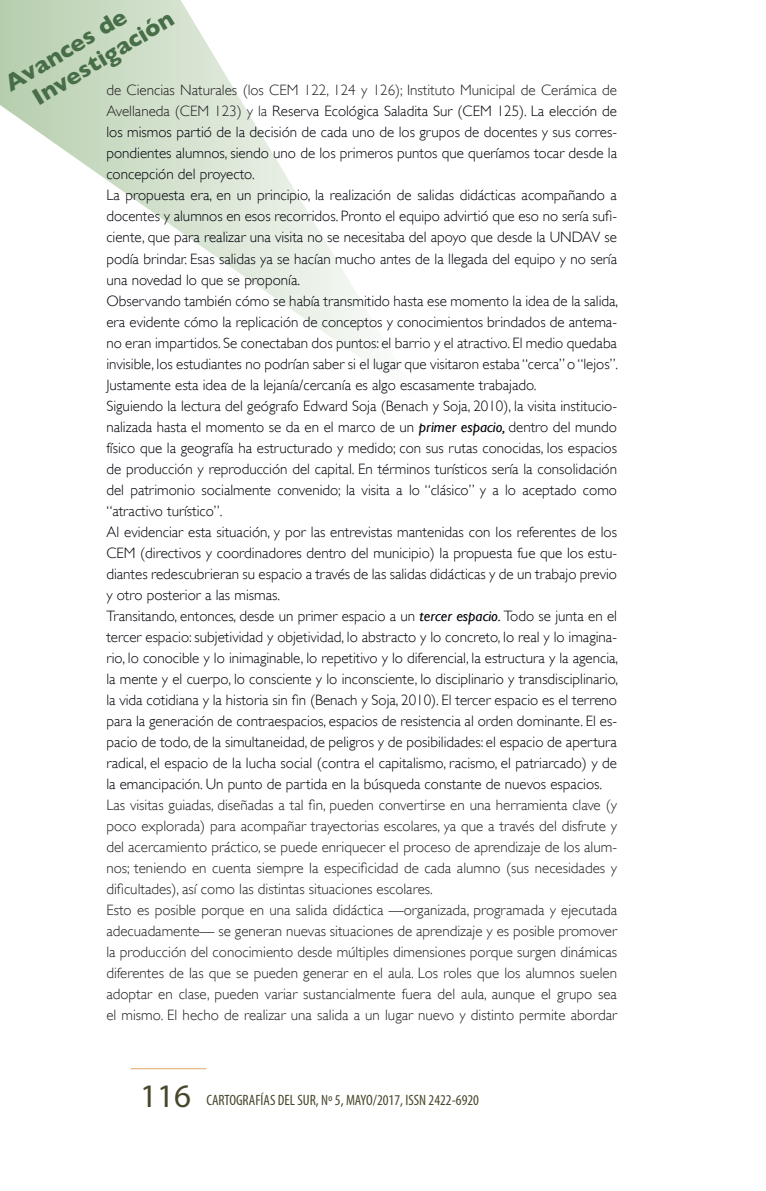
<style>
.page{position:relative;width:766px;height:1191px;background:#fff}
.page>*{position:absolute;margin:0;border:0;box-sizing:border-box;transform-origin:0 0}
.Titulos_interioresd{font:700 24px "Gill Sans";color:#476e47}
.Texto_interior{font:300 15px/21px "Gill Sans";color:#00000a;text-align:justify}
.Texto_interior-2{font:300 15px/21px "Gill Sans";color:#231f20;text-align:justify}
.t1{font:condensed 15px "Myriad Pro";color:#48472d}
.s1{color:#231f20}
.s2{font-weight:400;font-style:italic}
.s3{font-stretch:normal;font-size:33px}
.s4{font-style:inherit}
</style>
<div class="page">
<hr style="left:131px;top:1068px;width:75px;height:1px;background:#e1a76a">
<svg style="left:0;top:0;width:373px;height:366px"></svg>
<p class="Titulos_interioresd" style="left:-1px;top:73px;width:139px;rotate:-31deg">Avances de</p>
<p class="Titulos_interioresd" style="left:27px;top:87px;width:162px;rotate:-31deg">Investigación</p>
<p class="Texto_interior" style="left:106px;top:80px;width:512px"><span class="s1">de Ciencias Naturales (los CEM 122, 124 y 126); Instituto Municipal de Cerámica de Avellaneda (CEM 123) y la</span> Reserva Ecológica Saladita Sur (CEM 125). La elección de los mismos partió de la decisión de cada uno de los grupos de docentes y sus corres&shy;pondientes alumnos, siendo uno de los primeros puntos que queríamos tocar desde la concepción del proyecto.</p>
<p class="Texto_interior" style="left:106px;top:185px;width:512px">La propuesta era, en un principio, la realización de salidas didácticas acompañando a docentes y alumnos en esos recorridos. Pronto el equipo advirtió que eso no sería sufi&shy;ciente, que para realizar una visita no se necesitaba del apoyo que desde la UNDAV se podía brindar. Esas salidas ya se hacían mucho antes de la llegada del equipo y no sería una novedad lo que se proponía.</p>
<p class="Texto_interior" style="left:106px;top:290px;width:513px">Observando también cómo se había transmitido hasta ese momento la idea de la salida, era evidente cómo la replicación de conceptos y conocimientos brindados de antema&shy;no eran impartidos. Se conectaban dos puntos: el barrio y el atractivo. El medio quedaba invisible, los estudiantes no podrían saber si el lugar que visitaron estaba “cerca” o “lejos”.<br>Justamente esta idea de la lejanía/cercanía es algo escasamente trabajado.</p>
<p class="Texto_interior" style="left:106px;top:395px;width:512px">Siguiendo la lectura del geógrafo Edward Soja (Benach y Soja, 2010), la visita institucio&shy;nalizada hasta el momento se da en el marco de un <span class="s2">primer espacio,</span> dentro del mundo físico que la geografía ha estructurado y medido; con sus rutas conocidas, los espacios de producción y reproducción del capital. En términos turísticos sería la consolidación del patrimonio socialmente convenido; la visita a lo “clásico” y a lo aceptado como “atractivo turístico”.</p>
<p class="Texto_interior" style="left:106px;top:521px;width:512px">Al evidenciar esta situación, y por las entrevistas mantenidas con los referentes de los CEM (directivos y coordinadores dentro del municipio) la propuesta fue que los estu&shy;diantes redescubrieran su espacio a través de las salidas didácticas y de un trabajo previo y otro posterior a las mismas.</p>
<p class="Texto_interior" style="left:106px;top:605px;width:513px">Transitando, entonces, desde un primer espacio a un <span class="s2">tercer espacio.</span> Todo se junta en el tercer espacio: subjetividad y objetividad, lo abstracto y lo concreto, lo real y lo imagina&shy;rio, lo conocible y lo inimaginable, lo repetitivo y lo diferencial, la estructura y la agencia, la mente y el cuerpo, lo consciente y lo inconsciente, lo disciplinario y transdisciplinario, la vida cotidiana y la historia sin fin (Benach y Soja, 2010). El tercer espacio es el terreno para la generación de contraespacios, espacios de resistencia al orden dominante. El es&shy;pacio de todo, de la simultaneidad, de peligros y de posibilidades: el espacio de apertura radical, el espacio de la lucha social (contra el capitalismo, racismo, el patriarcado) y de la emancipación. Un punto de partida en la búsqueda constante de nuevos espacios.</p>
<p class="Texto_interior-2" style="left:106px;top:794px;width:512px">Las visitas guiadas, diseñadas a tal fin, pueden convertirse en una herramienta clave (y poco explorada) para acompañar trayectorias escolares, ya que a través del disfrute y del acercamiento práctico, se puede enriquecer el proceso de aprendizaje de los alum&shy;nos; teniendo en cuenta siempre la especificidad de cada alumno (sus necesidades y dificultades), así como las distintas situaciones escolares.</p>
<p class="Texto_interior-2" style="left:106px;top:899px;width:512px">Esto es posible porque en una salida didáctica —organizada, programada y ejecutada adecuadamente— se generan nuevas situaciones de aprendizaje y es posible promover la producción del conocimiento desde múltiples dimensiones porque surgen dinámicas diferentes de las que se pueden generar en el aula. Los roles que los alumnos suelen adoptar en clase, pueden variar sustancialmente fuera del aula, aunque el grupo sea el mismo. El hecho de realizar una salida a un lugar nuevo y distinto permite abordar</p>
<p class="t1" style="left:140px;top:1091px;width:340px"><span class="s3">116</span> CARTOGRAFÍAS DEL SUR, Nº 5, <span class="s4">MAYO</span>/2017, ISSN 2422-6920</p>
</div>
